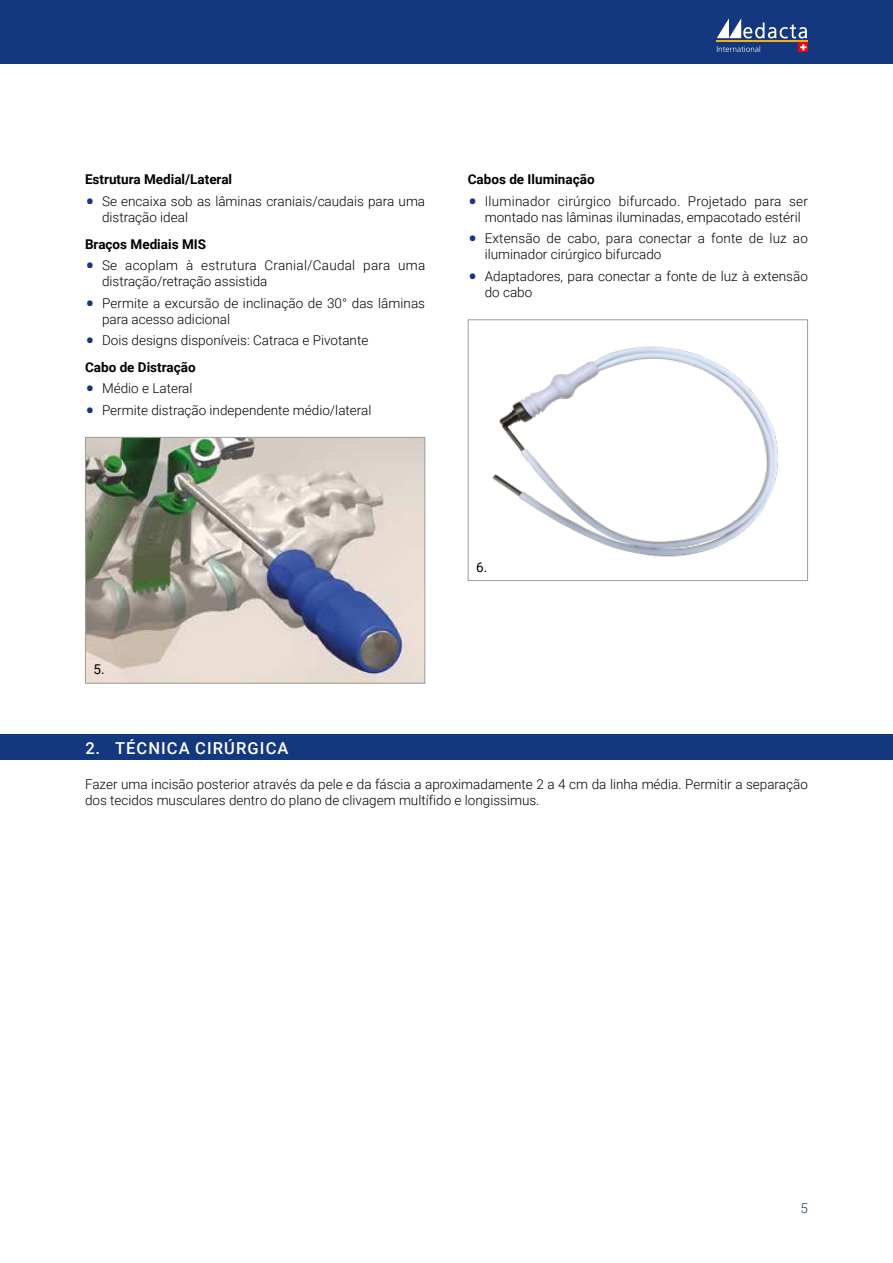
<style>
.page{position:relative;width:893px;height:1263px;background:#fff}
.page>*{position:absolute;margin:0;border:0;box-sizing:border-box;transform-origin:0 0}
.t1{font:500 16.5px "Roboto";letter-spacing:.07em;color:#fff}
.t2{font:300 13.5px/16.2px "Roboto";color:#000}
.t3{font:300 13.5px/16.2px "Roboto";letter-spacing:.02em;color:#000}
.t4{font:700 13.5px "Roboto";color:#000}
.t5{font:13.5px "Roboto";color:#000}
.t6{font:300 13.5px "Roboto";color:#14387f}
.s1{font-size:30px;color:#14387f}
.s2{font-weight:700}
</style>
<div class="page">
<div style="left:0;top:0;width:893px;height:64px;background:#14387f"></div>
<hr style="left:716px;top:40px;width:92px;height:1px;background:#f9b000">
<svg style="left:717px;top:18px;width:90px;height:20px"></svg>
<svg style="left:799px;top:43px;width:9px;height:9px"></svg>
<svg style="left:800px;top:44px;width:6px;height:6px"></svg>
<svg style="left:717px;top:46px;width:43px;height:6px"></svg>
<img style="left:87px;top:439px;width:336px;height:243px">
<div style="left:85px;top:437px;width:340px;height:247px;border:1px solid #9d9d9c"></div>
<img style="left:492px;top:346px;width:286px;height:211px">
<div style="left:468px;top:319px;width:340px;height:262px;border:1px solid #9d9d9c"></div>
<div style="left:0;top:734px;width:893px;height:26px;background:#14387f"></div>
<p class="t4" style="left:85px;top:170px;width:149px">Estrutura Medial/Lateral</p>
<p class="t2" style="left:102px;top:192px;width:325px;text-indent:-17px"><span class="s1">•</span> Se encaixa sob as lâminas craniais/caudais para uma distração ideal</p>
<p class="t4" style="left:85px;top:235px;width:123px">Braços Mediais MIS</p>
<p class="t3" style="left:102px;top:257px;width:325px;text-indent:-17px"><span class="s1">•</span> Se acoplam à estrutura Cranial/Caudal para uma distração/retração assistida</p>
<p class="t2" style="left:102px;top:294px;width:325px;text-indent:-17px"><span class="s1">•</span> Permite a excursão de inclinação de 30° das lâminas para acesso adicional</p>
<p class="t2" style="left:85px;top:326px;width:285px;line-height:26.8px"><span class="s1">•</span> Dois designs disponíveis: Catraca e Pivotante<br><span class="s2">Cabo de Distração</span></p>
<p class="t2" style="left:85px;top:380px;width:109px"><span class="s1">•</span> Médio e Lateral</p>
<p class="t2" style="left:85px;top:401px;width:288px"><span class="s1">•</span> Permite distração independente médio/lateral</p>
<p class="t4" style="left:468px;top:170px;width:128px">Cabos de Iluminação</p>
<p class="t2" style="left:485px;top:192px;width:325px;text-indent:-17px"><span class="s1">•</span> Iluminador cirúrgico bifurcado. Projetado para ser montado nas lâminas iluminadas, empacotado estéril</p>
<p class="t2" style="left:485px;top:230px;width:325px;text-indent:-17px"><span class="s1">•</span> Extensão de cabo, para conectar a fonte de luz ao iluminador cirúrgico bifurcado</p>
<p class="t2" style="left:485px;top:267px;width:325px;text-indent:-17px"><span class="s1">•</span> Adaptadores, para conectar a fonte de luz à extensão do cabo</p>
<p class="t5" style="left:94px;top:660px;width:13px">5.</p>
<p class="t5" style="left:476px;top:557px;width:13px">6.</p>
<p class="t1" style="left:85px;top:736px;width:205px">2. TÉCNICA CIRÚRGICA</p>
<p class="t2" style="left:85px;top:776px;width:724px">Fazer uma incisão posterior através da pele e da fáscia a aproximadamente 2 a 4 cm da linha média. Permitir a separação dos tecidos musculares dentro do plano de clivagem multífido e longissimus.</p>
<p class="t6" style="left:800px;top:1198px;width:9px">5</p>
</div>
